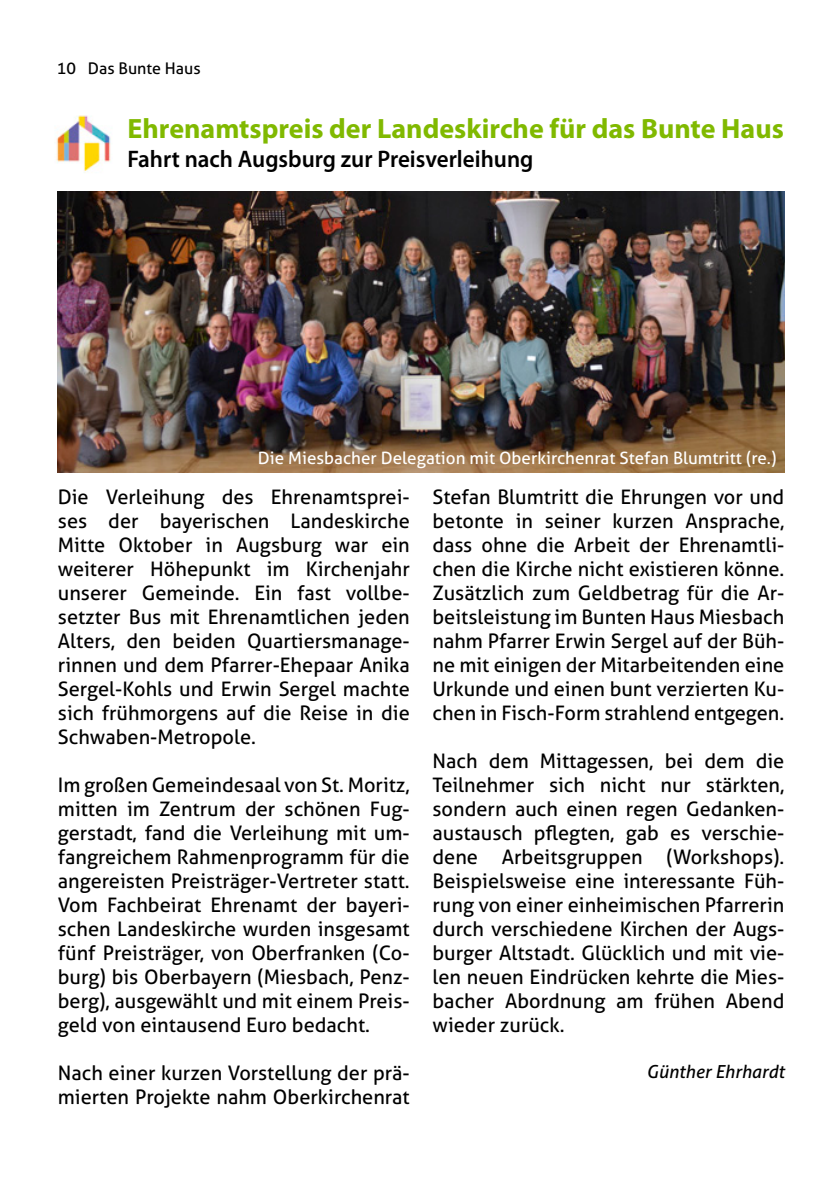
<style>
.page{position:relative;width:840px;height:1191px;background:#fff}
.page>*{position:absolute;margin:0;border:0;box-sizing:border-box;transform-origin:0 0}
.t1{font:700 28px "Myriad Pro";color:#80b900}
.t2{font:600 24px "Myriad Pro";color:#000;scale:.96 1}
.t3{font:20px/24px "Aller";color:#000;text-align:justify}
.t4{font:italic 18px "Aller";color:#000}
.t5{font:17px "Aller";color:#fff}
.t6{font:16px "Aller";color:#000}
</style>
<div class="page">
<img style="left:56px;top:115px;width:55px;height:58px">
<img style="left:58px;top:191px;width:725px;height:281px">
<p class="t6" style="left:57px;top:59px;width:145px">10 Das Bunte Haus</p>
<h1 class="t1" style="left:127px;top:111px;width:657px">Ehrenamtspreis der Landeskirche für das Bunte Haus</h1>
<p class="t2" style="left:127px;top:144px;width:424px">Fahrt nach Augsburg zur Preisverleihung</p>
<p class="t5" style="left:258px;top:447px;width:519px">Die Miesbacher Delegation mit Oberkirchenrat Stefan Blumtritt (re.)</p>
<p class="t3" style="left:58px;top:485px;width:353px">Die Verleihung des Ehrenamtsprei&shy;ses der bayerischen Landeskirche Mitte Oktober in Augsburg war ein weiterer Höhepunkt im Kirchenjahr unserer Gemeinde. Ein fast vollbe&shy;setzter Bus mit Ehrenamtlichen jeden Alters, den beiden Quartiersmanage&shy;rinnen und dem Pfarrer-Ehepaar Anika Sergel-Kohls und Erwin Sergel machte sich frühmorgens auf die Reise in die Schwaben-Metropole.</p>
<p class="t3" style="left:58px;top:773px;width:353px">Im großen Gemeindesaal von St. Moritz, mitten im Zentrum der schönen Fug&shy;gerstadt, fand die Verleihung mit um&shy;fangreichem Rahmenprogramm für die angereisten Preisträger-Vertreter statt.<br>Vom Fachbeirat Ehrenamt der bayeri&shy;schen Landeskirche wurden insgesamt fünf Preisträger, von Oberfranken (Co&shy;burg) bis Oberbayern (Miesbach, Penz&shy;berg), ausgewählt und mit einem Preis&shy;geld von eintausend Euro bedacht.</p>
<p class="t3" style="left:58px;top:1061px;width:353px">Nach einer kurzen Vorstellung der prä&shy;mierten Projekte nahm Oberkirchenrat</p>
<p class="t3" style="left:432px;top:485px;width:353px">Stefan Blumtritt die Ehrungen vor und betonte in seiner kurzen Ansprache, dass ohne die Arbeit der Ehrenamtli&shy;chen die Kirche nicht existieren könne.<br>Zusätzlich zum Geldbetrag für die Ar&shy;beitsleistung im Bunten Haus Miesbach nahm Pfarrer Erwin Sergel auf der Büh&shy;ne mit einigen der Mitarbeitenden eine Urkunde und einen bunt verzierten Ku&shy;chen in Fisch-Form strahlend entgegen.</p>
<p class="t3" style="left:432px;top:749px;width:353px">Nach dem Mittagessen, bei dem die Teilnehmer sich nicht nur stärkten, sondern auch einen regen Gedanken&shy;austausch pflegten, gab es verschie&shy;dene Arbeitsgruppen (Workshops).<br>Beispielsweise eine interessante Füh&shy;rung von einer einheimischen Pfarrerin durch verschiedene Kirchen der Augs&shy;burger Altstadt. Glücklich und mit vie&shy;len neuen Eindrücken kehrte die Mies&shy;bacher Abordnung am frühen Abend wieder zurück.</p>
<p class="t4" style="left:646px;top:1060px;width:139px">Günther Ehrhardt</p>
</div>
